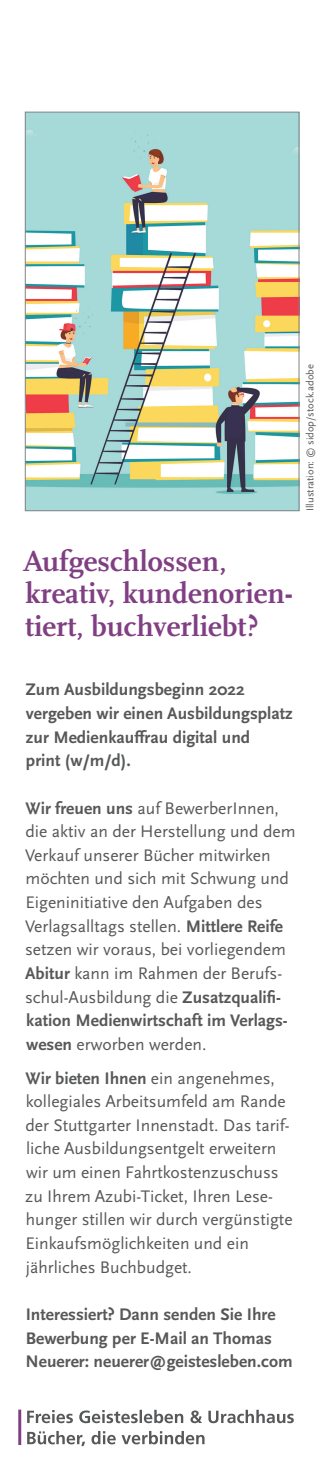
<style>
.page{position:relative;width:328px;height:1474px;background:#fff}
.page>*{position:absolute;margin:0;border:0;box-sizing:border-box;transform-origin:0 0}
.t1{font:700 29.75px/32.4px "Scala OT";color:#813f83}
.t2{font:17.5px/23.6px "Scala Sans OT";color:#57585a}
.t3{font:700 17.5px/23.6px "Scala Sans OT";color:#57585a}
.t4{font:10.5px "Scala Sans OT";color:#57585a}
.s1{font-weight:700}
</style>
<div class="page">
<img style="left:27px;top:114px;width:270px;height:395px">
<div style="left:25px;top:112px;width:274px;height:399px;border:1px solid #808285"></div>
<svg style="left:27px;top:1409px;width:266px;height:14px"></svg>
<svg style="left:27px;top:1431px;width:177px;height:14px"></svg>
<hr style="left:18px;top:1409px;width:3px;height:35px;background:#813f83">
<p class="t4" style="left:304px;top:511px;width:148px;rotate:-90deg">Illustration: © sidop/stock.adobe</p>
<h1 class="t1" style="left:23px;top:545px;width:271px">Aufgeschlossen, kreativ, kundenorien&shy;tiert, buchverliebt?</h1>
<p class="t3" style="left:26px;top:678px;width:268px">Zum Ausbildungsbeginn 2022 vergeben wir einen Ausbildungsplatz zur Medienkauffrau digital und<br>print (w/m/d).</p>
<p class="t2" style="left:25px;top:796px;width:271px"><span class="s1">Wir freuen uns</span> auf BewerberInnen, die aktiv an der Herstellung und dem Verkauf unserer Bücher mitwirken möchten und sich mit Schwung und Eigeninitiative den Aufgaben des Verlagsalltags stellen. <span class="s1">Mittlere Reife </span>setzen wir voraus, bei vorliegendem <span class="s1">Abitur</span> kann im Rahmen der Berufs&shy;schul-Ausbildung die <span class="s1">Zusatzqualifi&shy;kation Medienwirtschaft im Verlags&shy;wesen</span> erworben werden.</p>
<p class="t2" style="left:25px;top:1066px;width:268px"><span class="s1">Wir bieten Ihnen</span> ein angenehmes, kollegiales Arbeitsumfeld am Rande der Stuttgarter Innenstadt. Das tarif&shy;liche Ausbildungsentgelt erweitern wir um einen Fahrtkostenzuschuss zu Ihrem Azubi-Ticket, Ihren Lese&shy;hunger stillen wir durch vergünstigte Einkaufsmöglichkeiten und ein jährliches Buchbudget.</p>
<p class="t3" style="left:26px;top:1302px;width:268px">Interessiert? Dann senden Sie Ihre<br>Bewerbung per E-Mail an Thomas<br>Neuerer: neuerer@geistesleben.com</p>
</div>
